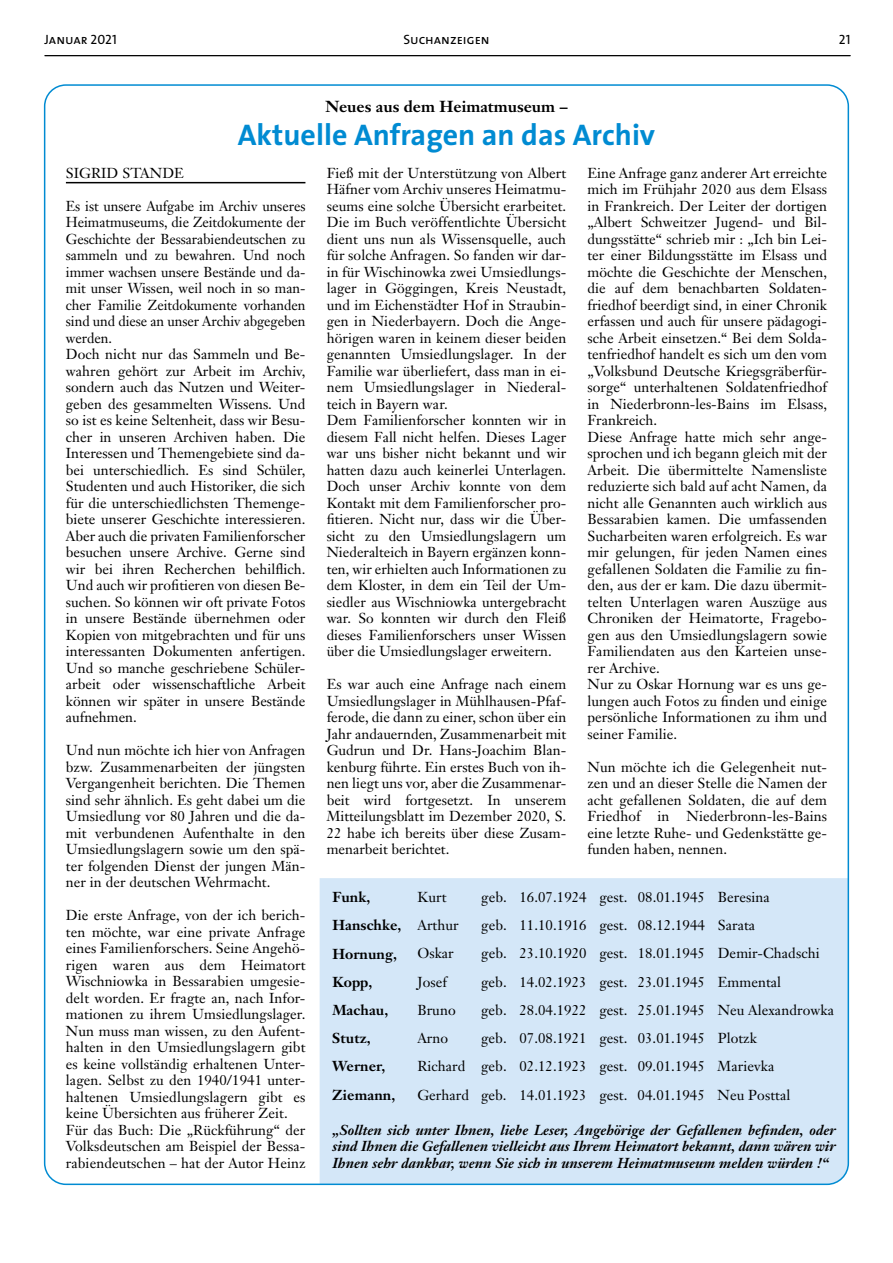
<style>
.page{position:relative;width:893px;height:1263px;background:#fff}
.page>*{position:absolute;margin:0;border:0;box-sizing:border-box;transform-origin:0 0}
.t1{font:700 30px "The Sans";color:#008bd2}
.t2{font:700 15.75px "Janson Text";color:#000}
.t3{font:14.25px/16.5px "Janson Text";color:#000}
.t4{font:italic 700 14.25px/16.5px "Janson Text";color:#000;text-align:justify}
.t5{font:700 14.25px "Janson Text";letter-spacing:.005em;color:#000}
.t6{font:13.5px "The Sans Caps";color:#000}
.s1{font-weight:400}
</style>
<div class="page">
<div style="left:320px;top:878px;width:526px;height:304px;background:#d4e7f8"></div>
<hr style="left:45px;top:55px;width:805px;height:1px;background:#000">
<hr style="left:66px;top:182px;width:239px;height:1px;background:#000">
<p class="t6" style="left:45px;top:28px;width:74px">Januar 2021</p>
<p class="t6" style="left:403px;top:28px;width:88px">Suchanzeigen</p>
<p class="t6" style="left:839px;top:28px;width:13px">21</p>
<p class="t2" style="left:325px;top:96px;width:244px">Neues aus dem Heimatmuseum –</p>
<h1 class="t1" style="left:238px;top:109px;width:419px">Aktuelle Anfragen an das Archiv</h1>
<p class="t3" style="left:66px;top:164px;width:120px">SIGRID STANDE</p>
<p class="t3" style="left:66px;top:197px;width:241px">Es ist unsere Aufgabe im Archiv unseres Heimatmuseums, die Zeitdokumente der Geschichte der Bessarabiendeutschen zu sammeln und zu bewahren. Und noch immer wachsen unsere Bestände und da&shy;mit unser Wissen, weil noch in so man&shy;cher Familie Zeitdokumente vorhanden sind und diese an unser Archiv abgegeben werden.<br>Doch nicht nur das Sammeln und Be&shy;wahren gehört zur Arbeit im Archiv, sondern auch das Nutzen und Weiter&shy;geben des gesammelten Wissens. Und so ist es keine Seltenheit, dass wir Besu&shy;cher in unseren Archiven haben. Die Interessen und Themengebiete sind da&shy;bei unterschiedlich. Es sind Schüler, Studenten und auch Historiker, die sich für die unterschiedlichsten Themenge&shy;biete unserer Geschichte interessieren.<br>Aber auch die privaten Familienforscher besuchen unsere Archive. Gerne sind wir bei ihren Recherchen behilflich.<br>Und auch wir profitieren von diesen Be&shy;suchen. So können wir oft private Fotos in unsere Bestände übernehmen oder Kopien von mitgebrachten und für uns interessanten Dokumenten anfertigen.<br>Und so manche geschriebene Schüler&shy;arbeit oder wissenschaftliche Arbeit können wir später in unsere Bestände aufnehmen.</p>
<p class="t3" style="left:66px;top:742px;width:241px;text-align:justify">Und nun möchte ich hier von Anfragen bzw. Zusammenarbeiten der jüngsten Vergangenheit berichten. Die Themen sind sehr ähnlich. Es geht dabei um die Umsiedlung vor 80 Jahren und die da&shy;mit verbundenen Aufenthalte in den Umsiedlungslagern sowie um den spä&shy;ter folgenden Dienst der jungen Män&shy;ner in der deutschen Wehrmacht.</p>
<p class="t3" style="left:66px;top:907px;width:241px">Die erste Anfrage, von der ich berich&shy;ten möchte, war eine private Anfrage eines Familienforschers. Seine Angehö&shy;rigen waren aus dem Heimatort Wischniowka in Bessarabien umgesie&shy;delt worden. Er fragte an, nach Infor&shy;mationen zu ihrem Umsiedlungslager.<br>Nun muss man wissen, zu den Aufent&shy;halten in den Umsiedlungslagern gibt es keine vollständig erhaltenen Unter&shy;lagen. Selbst zu den 1940/1941 unter&shy;haltenen Umsiedlungslagern gibt es keine Übersichten aus früherer Zeit.<br>Für das Buch: Die „Rückführung“ der Volksdeutschen am Beispiel der Bessa&shy;rabiendeutschen – hat der Autor Heinz</p>
<p class="t3" style="left:327px;top:164px;width:241px">Fieß mit der Unterstützung von Albert Häfner vom Archiv unseres Heimatmu&shy;seums eine solche Übersicht erarbeitet.<br>Die im Buch veröffentlichte Übersicht dient uns nun als Wissensquelle, auch für solche Anfragen. So fanden wir dar&shy;in für Wischinowka zwei Umsiedlungs&shy;lager in Göggingen, Kreis Neustadt, und im Eichenstädter Hof in Straubin&shy;gen in Niederbayern. Doch die Ange&shy;hörigen waren in keinem dieser beiden genannten Umsiedlungslager. In der Familie war überliefert, dass man in ei&shy;nem Umsiedlungslager in Niederal&shy;teich in Bayern war.<br>Dem Familienforscher konnten wir in diesem Fall nicht helfen. Dieses Lager war uns bisher nicht bekannt und wir hatten dazu auch keinerlei Unterlagen.<br>Doch unser Archiv konnte von dem Kontakt mit dem Familienforscher pro&shy;fitieren. Nicht nur, dass wir die Über&shy;sicht zu den Umsiedlungslagern um Niederalteich in Bayern ergänzen konn&shy;ten, wir erhielten auch Informationen zu dem Kloster, in dem ein Teil der Um&shy;siedler aus Wischniowka untergebracht war. So konnten wir durch den Fleiß dieses Familienforschers unser Wissen über die Umsiedlungslager erweitern.</p>
<p class="t3" style="left:327px;top:676px;width:241px;text-align:justify">Es war auch eine Anfrage nach einem Umsiedlungslager in Mühlhausen-Pfaf&shy;ferode, die dann zu einer, schon über ein Jahr andauernden, Zusammenarbeit mit Gudrun und Dr. Hans-Joachim Blan&shy;kenburg führte. Ein erstes Buch von ih&shy;nen liegt uns vor, aber die Zusammenar&shy;beit wird fortgesetzt. In unserem Mitteilungsblatt im Dezember 2020, S.<br>22 habe ich bereits über diese Zusam&shy;menarbeit berichtet.</p>
<p class="t3" style="left:587px;top:164px;width:241px">Eine Anfrage ganz anderer Art erreichte mich im Frühjahr 2020 aus dem Elsass in Frankreich. Der Leiter der dortigen „Albert Schweitzer Jugend- und Bil&shy;dungsstätte“ schrieb mir : „Ich bin Lei&shy;ter einer Bildungsstätte im Elsass und möchte die Geschichte der Menschen, die auf dem benachbarten Soldaten&shy;friedhof beerdigt sind, in einer Chronik erfassen und auch für unsere pädagogi&shy;sche Arbeit einsetzen.“ Bei dem Solda&shy;tenfriedhof handelt es sich um den vom „Volksbund Deutsche Kriegsgräberfür&shy;sorge“ unterhaltenen Soldatenfriedhof in Niederbronn-les-Bains im Elsass, Frankreich.<br>Diese Anfrage hatte mich sehr ange&shy;sprochen und ich begann gleich mit der Arbeit. Die übermittelte Namensliste reduzierte sich bald auf acht Namen, da nicht alle Genannten auch wirklich aus Bessarabien kamen. Die umfassenden Sucharbeiten waren erfolgreich. Es war mir gelungen, für jeden Namen eines gefallenen Soldaten die Familie zu fin&shy;den, aus der er kam. Die dazu übermit&shy;telten Unterlagen waren Auszüge aus Chroniken der Heimatorte, Fragebo&shy;gen aus den Umsiedlungslagern sowie Familiendaten aus den Karteien unse&shy;rer Archive.<br>Nur zu Oskar Hornung war es uns ge&shy;lungen auch Fotos zu finden und einige persönliche Informationen zu ihm und seiner Familie.</p>
<p class="t3" style="left:587px;top:758px;width:241px;text-align:justify">Nun möchte ich die Gelegenheit nut&shy;zen und an dieser Stelle die Namen der acht gefallenen Soldaten, die auf dem Friedhof in Niederbronn-les-Bains eine letzte Ruhe- und Gedenkstätte ge&shy;funden haben, nennen.</p>
<p class="t5" style="left:332px;top:888px;width:40px">Funk,</p>
<p class="t3" style="left:417px;top:889px;width:30px">Kurt</p>
<p class="t3" style="left:481px;top:889px;width:290px">geb. 16.07.1924 gest. 08.01.1945 Beresina</p>
<p class="t5" style="left:332px;top:916px;width:128px">Hanschke, <span class="s1">Arthur</span></p>
<p class="t3" style="left:481px;top:917px;width:276px">geb. 11.10.1916 gest. 08.12.1944 Sarata</p>
<p class="t5" style="left:332px;top:944px;width:66px">Hornung,</p>
<p class="t3" style="left:417px;top:945px;width:38px">Oskar</p>
<p class="t3" style="left:481px;top:945px;width:340px">geb. 23.10.1920 gest. 18.01.1945 Demir-Chadschi</p>
<p class="t5" style="left:332px;top:972px;width:42px">Kopp,</p>
<p class="t3" style="left:417px;top:973px;width:31px">Josef</p>
<p class="t3" style="left:481px;top:973px;width:302px">geb. 14.02.1923 gest. 23.01.1945 Emmental</p>
<p class="t5" style="left:332px;top:1001px;width:58px">Machau,</p>
<p class="t3" style="left:417px;top:1001px;width:40px">Bruno</p>
<p class="t3" style="left:481px;top:1001px;width:354px">geb. 28.04.1922 gest. 25.01.1945 Neu Alexandrowka</p>
<p class="t5" style="left:332px;top:1029px;width:40px">Stutz,</p>
<p class="t3" style="left:417px;top:1030px;width:32px">Arno</p>
<p class="t3" style="left:481px;top:1030px;width:277px">geb. 07.08.1921 gest. 03.01.1945 Plotzk</p>
<p class="t5" style="left:332px;top:1057px;width:55px">Werner,</p>
<p class="t3" style="left:417px;top:1058px;width:358px">Richard geb. 02.12.1923 gest. 09.01.1945 Marievka</p>
<p class="t5" style="left:332px;top:1085px;width:65px">Ziemann,</p>
<p class="t3" style="left:417px;top:1086px;width:375px">Gerhard geb. 14.01.1923 gest. 04.01.1945 Neu Posttal</p>
<p class="t4" style="left:332px;top:1121px;width:505px">„Sollten sich unter Ihnen, liebe Leser, Angehörige der Gefallenen befinden, oder sind Ihnen die Gefallenen vielleicht aus Ihrem Heimatort bekannt, dann wären wir Ihnen sehr dankbar, wenn Sie sich in unserem Heimatmuseum melden würden !“</p>
</div>
